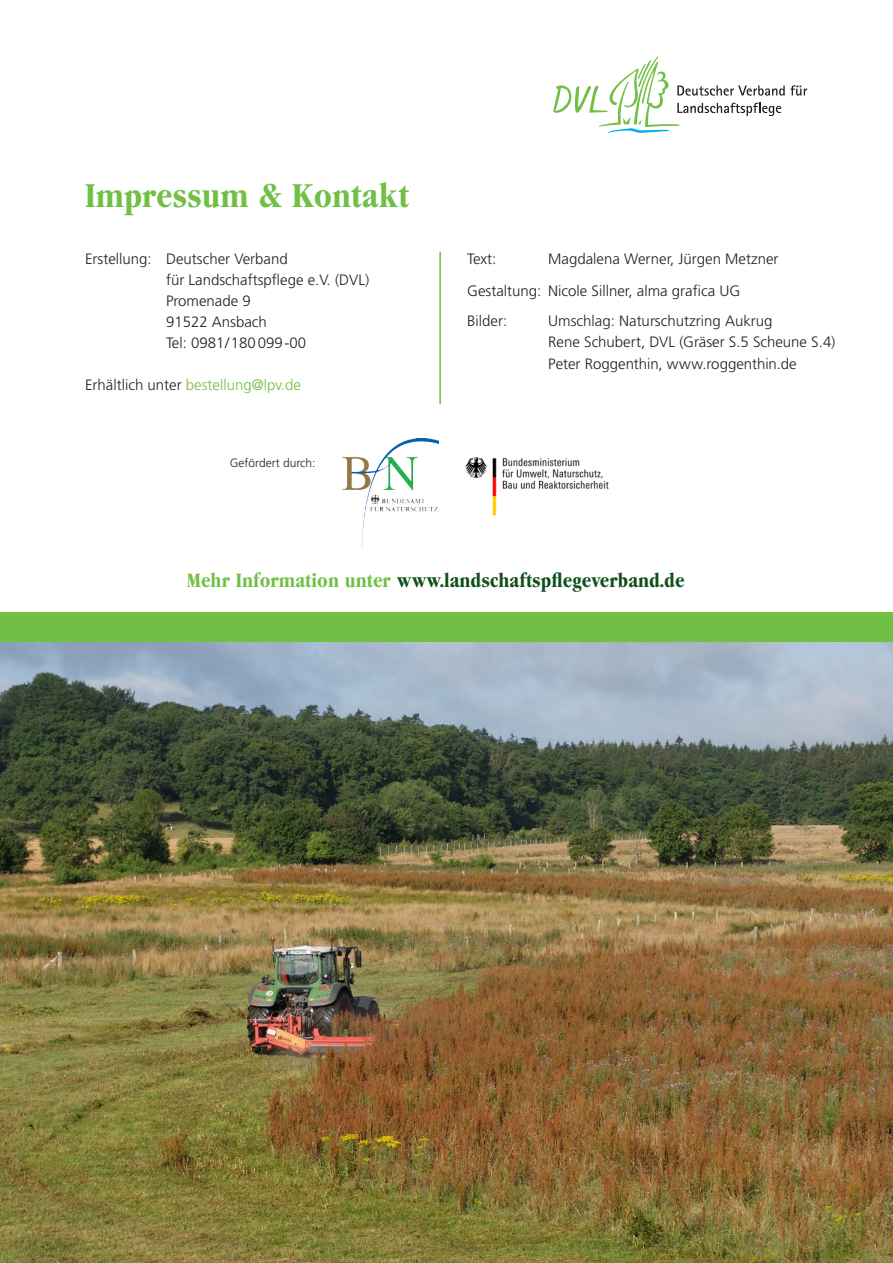
<style>
.page{position:relative;width:893px;height:1263px;background:#fff}
.page>*{position:absolute;margin:0;border:0;box-sizing:border-box;transform-origin:0 0}
.t1{font:36px "Garam ITCSB Bol Con";color:#71bf44}
.t2{font:21px "Garam ITCSB Bol Con";color:#0f4f19}
.P_ohne_Abstand{font:300 15px/21.6px "Frutiger LT Std";color:#231f20}
.P_ohne_Abstand-2{font:300 15px "Frutiger LT Std";color:#71bf44}
.t3{font:300 12px "Frutiger LT Std";color:#231f20}
.s1{color:#231f20}
.s2{color:#71bf44}
</style>
<div class="page">
<img style="left:0;top:642px;width:893px;height:621px">
<hr style="left:439px;top:252px;width:2px;height:152px;background:#71bf44">
<div style="left:0;top:612px;width:893px;height:30px;background:#71bf44"></div>
<svg style="left:553px;top:56px;width:254px;height:77px"></svg>
<img style="left:343px;top:438px;width:96px;height:111px">
<img style="left:465px;top:457px;width:144px;height:59px">
<h1 class="t1" style="left:85px;top:178px;width:326px">Impressum &amp; Kontakt</h1>
<p class="P_ohne_Abstand" style="left:166px;top:249px;width:205px;line-height:21px;text-indent:-81px">Erstellung: Deutscher Verband<br>für Landschaftspflege e.V. (DVL)</p>
<p class="P_ohne_Abstand" style="left:166px;top:290px;width:86px">Promenade 9</p>
<p class="P_ohne_Abstand" style="left:166px;top:311px;width:102px">91522 Ansbach</p>
<p class="P_ohne_Abstand" style="left:166px;top:332px;width:142px">Tel: 0981/180 099-00</p>
<p class="P_ohne_Abstand-2" style="left:85px;top:376px;width:217px"><span class="s1">Erhältlich unter</span> bestellung@lpv.de</p>
<p class="t3" style="left:230px;top:456px;width:87px">Gefördert durch:</p>
<p class="P_ohne_Abstand" style="left:467px;top:248px;width:31px">Text:</p>
<p class="P_ohne_Abstand" style="left:548px;top:248px;width:232px">Magdalena Werner, Jürgen Metzner</p>
<p class="P_ohne_Abstand" style="left:467px;top:280px;width:274px">Gestaltung: Nicole Sillner, alma grafica UG</p>
<p class="P_ohne_Abstand" style="left:467px;top:310px;width:42px">Bilder:</p>
<p class="P_ohne_Abstand" style="left:548px;top:310px;width:288px">Umschlag: Naturschutzring Aukrug<br>Rene Schubert, DVL (Gräser S.5 Scheune S.4)<br>Peter Roggenthin, www.roggenthin.de</p>
<h2 class="t2" style="left:187px;top:569px;width:499px"><span class="s2">Mehr Information unter</span> www.landschaftspflegeverband.de</h2>
</div>
